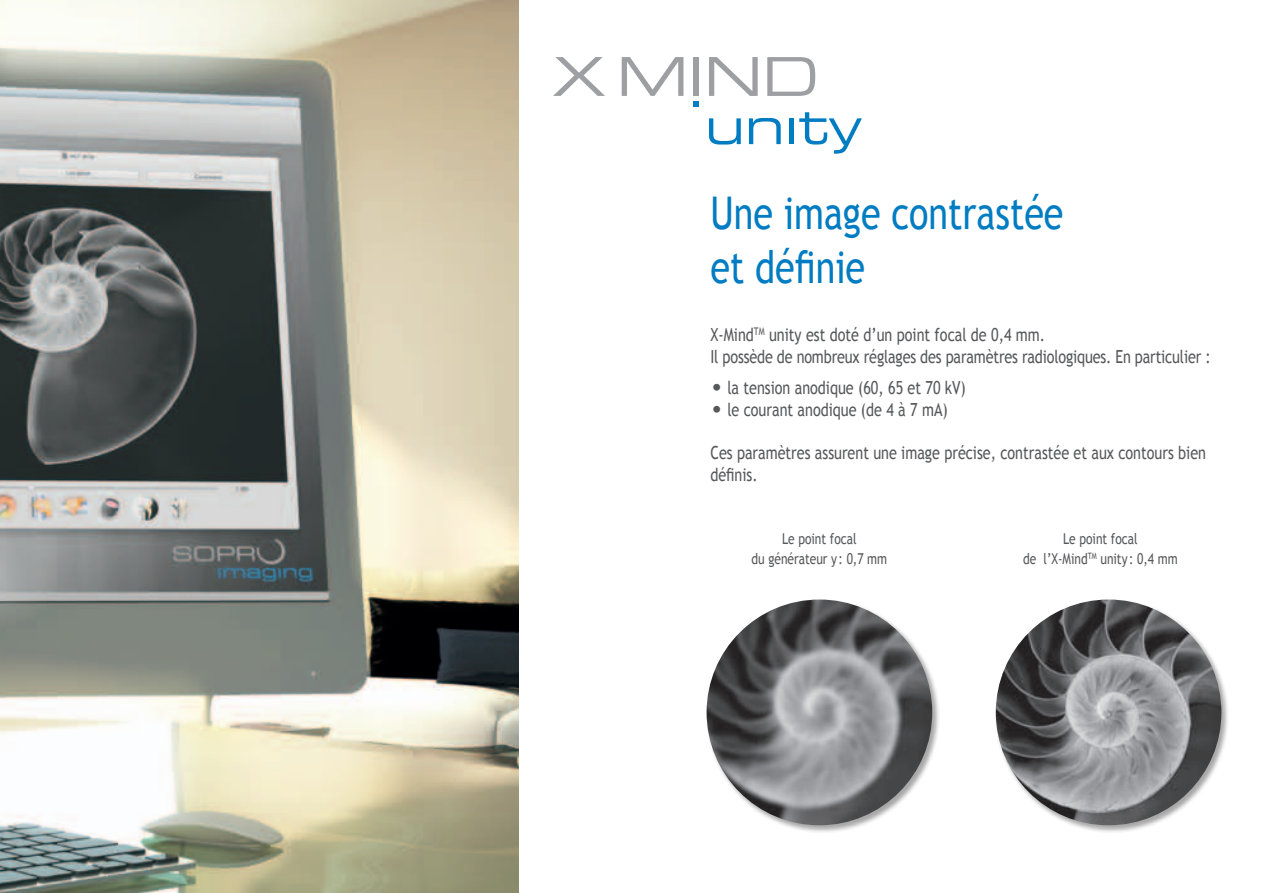
<style>
.page{position:relative;width:1263px;height:893px;background:#fff}
.page>*{position:absolute;margin:0;border:0;box-sizing:border-box;transform-origin:0 0}
.t1{font:45px/54px "Trebuchet MS";color:#007cc2;scale:.8 1}
.t2{font:18px/21.6px "Trebuchet MS";color:#57585a;scale:.8 1}
.t3{font:15px/19.5px "Trebuchet MS";color:#57585a;text-align:center;scale:.8 1}
.s1{font-size:24px}
</style>
<div class="page">
<svg style="left:693px;top:101px;width:5px;height:6px"></svg>
<svg style="left:709px;top:118px;width:31px;height:26px"></svg>
<svg style="left:749px;top:118px;width:31px;height:26px"></svg>
<div style="left:789px;top:118px;width:5px;height:26px;background:#007cc2"></div>
<svg style="left:799px;top:112px;width:63px;height:42px"></svg>
<svg style="left:553px;top:57px;width:52px;height:39px"></svg>
<svg style="left:621px;top:57px;width:62px;height:39px"></svg>
<div style="left:693px;top:57px;width:6px;height:39px;background:#9d9fa2"></div>
<svg style="left:709px;top:57px;width:48px;height:39px"></svg>
<svg style="left:767px;top:57px;width:48px;height:39px"></svg>
<div style="left:994px;top:597px;width:235px;height:235px;background:#231f20;opacity:.4"></div>
<img style="left:995px;top:599px;width:226px;height:225px;border-radius:113px">
<div style="left:705px;top:597px;width:235px;height:235px;background:#231f20;opacity:.4"></div>
<img style="left:706px;top:599px;width:226px;height:225px;border-radius:113px">
<img style="left:0;top:0;width:519px;height:892px">
<h1 class="t1" style="left:710px;top:187px;width:443px">Une image contrastée et définie</h1>
<p class="t2" style="left:710px;top:324px;width:627px">X-Mind<sup>TM</sup> unity est doté d’un point focal de 0,4 mm.<br>Il possède de nombreux réglages des paramètres radiologiques. En particulier :</p>
<p class="t2" style="left:710px;top:376px;width:321px"><span class="s1">•</span> la tension anodique (60, 65 et 70 kV)</p>
<p class="t2" style="left:710px;top:399px;width:298px"><span class="s1">•</span> le courant anodique (de 4 à 7 mA)</p>
<p class="t2" style="left:710px;top:442px;width:621px">Ces paramètres assurent une image précise, contrastée et aux contours bien définis.</p>
<p class="t3" style="left:751px;top:529px;width:171px">Le point focal<br>du générateur y : 0,7 mm</p>
<p class="t3" style="left:1023px;top:529px;width:195px">Le point focal<br>de l’X-Mind<sup>TM</sup> unity : 0,4 mm</p>
</div>
